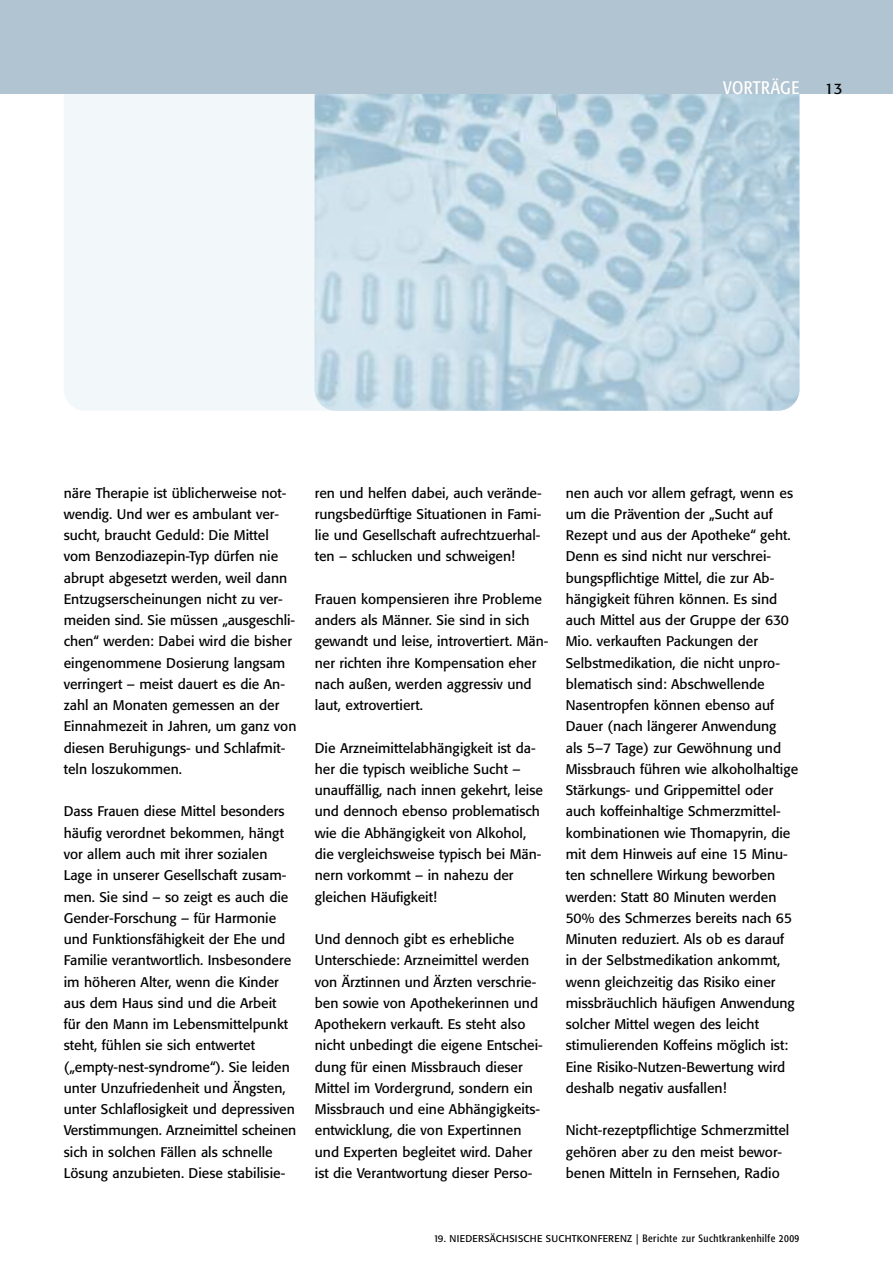
<style>
.page{position:relative;width:893px;height:1263px;background:#fff}
.page>*{position:absolute;margin:0;border:0;box-sizing:border-box;transform-origin:0 0}
.t1{font:condensed 18px "Formata";letter-spacing:.025em;color:#fff}
.t2{font:15px "Formata";color:#000}
.t3{font:13.8px/21.3px "Formata";color:#000}
.t4{font:9.75px "Formata";letter-spacing:.025em;color:#000}
.s1{font-size:10.5px}
.s2{font-stretch:condensed;font-size:10.5px}
</style>
<div class="page">
<div style="left:64px;top:15px;width:650px;height:396px;background:#f2f7fa;border-radius:21px"></div>
<img style="left:315px;top:94px;width:484px;height:317px">
<hr style="left:556px;top:94px;width:2px;height:29px;background:#b0c4d1">
<div style="left:0;top:0;width:893px;height:94px;background:#b0c4d1"></div>
<h1 class="t1" style="left:723px;top:80px;width:78px">VORTRÄGE</h1>
<p class="t2" style="left:825px;top:82px;width:19px">13</p>
<p class="t3" style="left:64px;top:483px;width:234px">näre Therapie ist üblicherweise not&shy;wendig. Und wer es ambulant ver&shy;sucht, braucht Geduld: Die Mittel vom Benzodiazepin-Typ dürfen nie abrupt abgesetzt werden, weil dann Entzugserscheinungen nicht zu ver&shy;meiden sind. Sie müssen „ausgeschli&shy;chen“ werden: Dabei wird die bisher eingenommene Dosierung langsam verringert – meist dauert es die An&shy;zahl an Monaten gemessen an der Einnahmezeit in Jahren, um ganz von diesen Beruhigungs- und Schlafmit&shy;teln loszukommen.</p>
<p class="t3" style="left:64px;top:802px;width:234px">Dass Frauen diese Mittel besonders häufig verordnet bekommen, hängt vor allem auch mit ihrer sozialen Lage in unserer Gesellschaft zusam&shy;men. Sie sind – so zeigt es auch die Gender-Forschung – für Harmonie und Funktionsfähigkeit der Ehe und Familie verantwortlich. Insbesondere im höheren Alter, wenn die Kinder aus dem Haus sind und die Arbeit für den Mann im Lebensmittelpunkt steht, fühlen sie sich entwertet („empty-nest-syndrome“). Sie leiden unter Unzufriedenheit und Ängsten, unter Schlaflosigkeit und depressiven Verstimmungen. Arzneimittel scheinen sich in solchen Fällen als schnelle Lösung anzubieten. Diese stabilisie-</p>
<p class="t3" style="left:315px;top:483px;width:228px;text-align:justify">ren und helfen dabei, auch verände&shy;rungsbedürftige Situationen in Fami&shy;lie und Gesellschaft aufrechtzuerhal&shy;ten – schlucken und schweigen!</p>
<p class="t3" style="left:315px;top:589px;width:235px">Frauen kompensieren ihre Probleme anders als Männer. Sie sind in sich gewandt und leise, introvertiert. Män&shy;ner richten ihre Kompensation eher nach außen, werden aggressiv und laut, extrovertiert.</p>
<p class="t3" style="left:315px;top:738px;width:230px">Die Arzneimittelabhängigkeit ist da&shy;her die typisch weibliche Sucht – unauffällig, nach innen gekehrt, leise und dennoch ebenso problematisch wie die Abhängigkeit von Alkohol, die vergleichsweise typisch bei Män&shy;nern vorkommt – in nahezu der gleichen Häufigkeit!</p>
<p class="t3" style="left:315px;top:930px;width:229px">Und dennoch gibt es erhebliche Unterschiede: Arzneimittel werden von Ärztinnen und Ärzten verschrie&shy;ben sowie von Apothekerinnen und Apothekern verkauft. Es steht also nicht unbedingt die eigene Entschei&shy;dung für einen Missbrauch dieser Mittel im Vordergrund, sondern ein Missbrauch und eine Abhängigkeits&shy;entwicklung, die von Expertinnen und Experten begleitet wird. Daher ist die Verantwortung dieser Perso-</p>
<p class="t3" style="left:566px;top:483px;width:234px">nen auch vor allem gefragt, wenn es um die Prävention der „Sucht auf Rezept und aus der Apotheke“ geht.<br>Denn es sind nicht nur verschrei&shy;bungspflichtige Mittel, die zur Ab&shy;hängigkeit führen können. Es sind auch Mittel aus der Gruppe der 630<br>Mio. verkauften Packungen der Selbstmedikation, die nicht unpro&shy;blematisch sind: Abschwellende Nasentropfen können ebenso auf Dauer (nach längerer Anwendung<br>als 5–7 Tage) zur Gewöhnung und Missbrauch führen wie alkoholhaltige Stärkungs- und Grippemittel oder auch koffeinhaltige Schmerzmittel&shy;kombinationen wie Thomapyrin, die mit dem Hinweis auf eine 15 Minu&shy;ten schnellere Wirkung beworben werden: Statt 80 Minuten werden 50% des Schmerzes bereits nach 65<br>Minuten reduziert. Als ob es darauf in der Selbstmedikation ankommt, wenn gleichzeitig das Risiko einer missbräuchlich häufigen Anwendung solcher Mittel wegen des leicht stimulierenden Koffeins möglich ist:<br>Eine Risiko-Nutzen-Bewertung wird deshalb negativ ausfallen!</p>
<p class="t3" style="left:566px;top:1121px;width:225px">Nicht-rezeptpflichtige Schmerzmittel gehören aber zu den meist bewor&shy;benen Mitteln in Fernsehen, Radio</p>
<p class="t4" style="left:433px;top:1234px;width:368px">19. NIEDERSÄCHSISCHE SUCHTKONFERENZ <span class="s1">|</span> <span class="s2">Berichte zur Suchtkrankenhilfe 2009</span></p>
</div>
